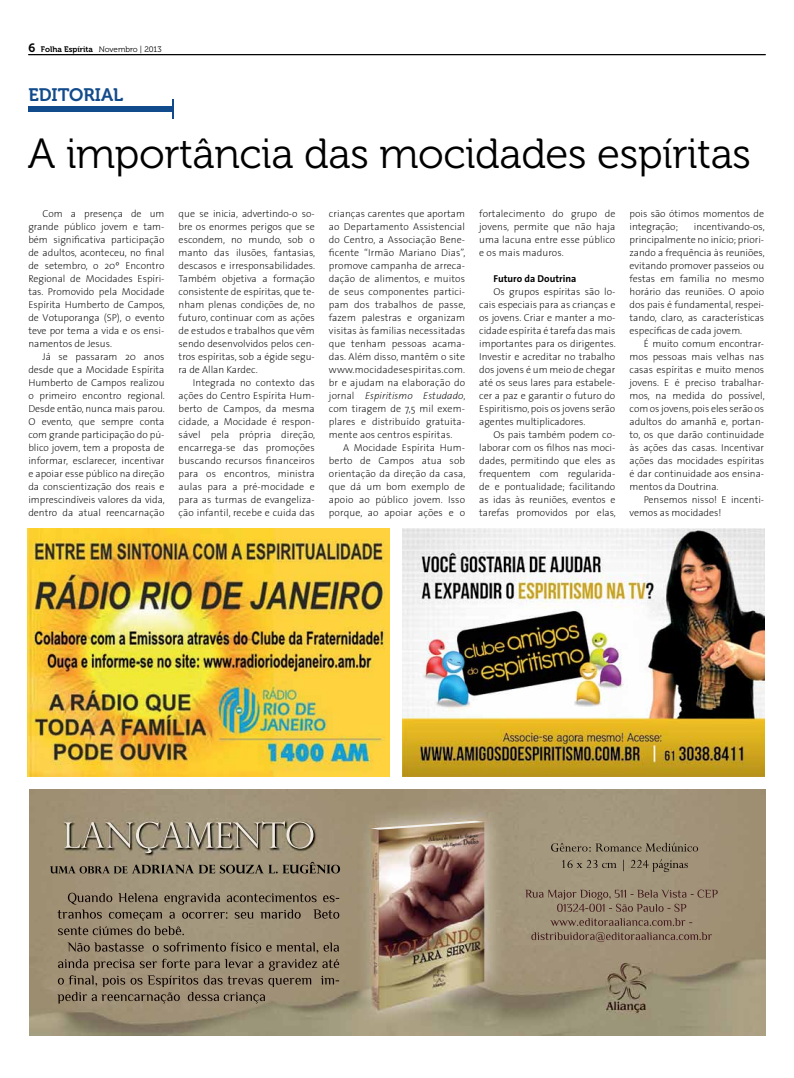
<style>
.page{position:relative;width:794px;height:1078px;background:#fff}
.page>*{position:absolute;margin:0;border:0;box-sizing:border-box;transform-origin:0 0}
.t1{font:42px "Museo 300";letter-spacing:-.01em;color:#000}
.t2{font:18px "Museo 700";color:#124b8b}
.t3{font:200 10px/13px "The Sans 2";color:#000;text-align:justify}
.t4{font:10px "The Sans 7 Bold Plain";color:#000}
.t5{font:8px "Museo 700";color:#000}
.s1{font-size:12px}
.s2{font-family:"Museo 300"}
.s3{font-style:italic}
</style>
<div class="page">
<hr style="left:28px;top:54px;width:737px;height:1px;background:#000">
<img style="left:29px;top:789px;width:736px;height:246px">
<img style="left:370px;top:820px;width:116px;height:9px">
<img style="left:402px;top:528px;width:362px;height:248px">
<img style="left:28px;top:528px;width:362px;height:248px">
<div style="left:28px;top:106px;width:145px;height:5px;background:#124b8b"></div>
<hr style="left:172px;top:99px;width:2px;height:20px;background:#124b8b">
<p class="t5" style="left:28px;top:44px;width:135px"><span class="s1">6</span> Folha Espírita <span class="s2">Novembro | 2013</span></p>
<h2 class="t2" style="left:28px;top:85px;width:96px">EDITORIAL</h2>
<h1 class="t1" style="left:28px;top:131px;width:724px">A importância das mocidades espíritas</h1>
<p class="t3" style="left:28px;top:207px;width:138px;text-indent:14px">Com a presença de um grande público jovem e tam&shy;bém significativa participação de adultos, aconteceu, no final de setembro, o 20º Encontro Regional de Mocidades Espíri&shy;tas. Promovido pela Mocidade Espírita Humberto de Campos, de Votuporanga (SP), o evento teve por tema a vida e os ensi&shy;namentos de Jesus.</p>
<p class="t3" style="left:28px;top:350px;width:138px;text-indent:14px">Já se passaram 20 anos desde que a Mocidade Espírita Humberto de Campos realizou o primeiro encontro regional.<br>Desde então, nunca mais parou.<br>O evento, que sempre conta com grande participação do pú&shy;blico jovem, tem a proposta de informar, esclarecer, incentivar e apoiar esse público na direção da conscientização dos reais e imprescindíveis valores da vida, dentro da atual reencarnação</p>
<p class="t3" style="left:179px;top:207px;width:138px">que se inicia, advertindo-o so&shy;bre os enormes perigos que se escondem, no mundo, sob o manto das ilusões, fantasias, descasos e irresponsabilidades.<br>Também objetiva a formação consistente de espíritas, que te&shy;nham plenas condições de, no futuro, continuar com as ações de estudos e trabalhos que vêm sendo desenvolvidos pelos cen&shy;tros espíritas, sob a égide segu&shy;ra de Allan Kardec.</p>
<p class="t3" style="left:179px;top:376px;width:138px;text-indent:14px">I ntegrada no contexto das ações do Centro Espírita Hum&shy;berto de Campos, da mesma cidade, a Mocidade é respon&shy;sável pela própria direção, encarrega-se das promoções buscando recursos financeiros para os encontros, ministra aulas para a pré-mocidade e para as turmas de evangeliza&shy;ção infantil, recebe e cuida das</p>
<p class="t3" style="left:329px;top:207px;width:138px">crianças carentes que aportam ao Departamento Assistencial do Centro, a Associação Bene&shy;ficente “I rmão Mariano Dias”, promove campanha de arreca&shy;dação de alimentos, e muitos de seus componentes partici&shy;pam dos trabalhos de passe, fazem palestras e organizam visitas às famílias necessitadas que tenham pessoas acama&shy;das. Além disso, mantêm o site www.mocidadesespiritas.com. br e ajudam na elaboração do jornal <span class="s3">Espiritismo Estudado</span>, com tiragem de 7,5 mil exem&shy;plares e distribuído gratuita&shy;mente aos centros espíritas.</p>
<p class="t3" style="left:329px;top:441px;width:138px;text-indent:14px">A Mocidade Espírita Hum&shy;berto de Campos atua sob orientação da direção da casa, que dá um bom exemplo de apoio ao público jovem. Isso porque, ao apoiar ações e o</p>
<p class="t3" style="left:479px;top:207px;width:138px">fortalecimento do grupo de jovens, permite que não haja uma lacuna entre esse público e os mais maduros.</p>
<p class="t4" style="left:493px;top:270px;width:84px">Futuro da Doutrina</p>
<p class="t3" style="left:479px;top:285px;width:138px;text-indent:14px">Os grupos espíritas são lo&shy;cais especiais para as crianças e os jovens. Criar e manter a mo&shy;cidade espírita é tarefa das mais importantes para os dirigentes.<br>I nvestir e acreditar no trabalho dos jovens é um meio de chegar até os seus lares para estabele&shy;cer a paz e garantir o futuro do Espiritismo, pois os jovens serão agentes multiplicadores.</p>
<p class="t3" style="left:479px;top:428px;width:138px;text-indent:14px">Os pais também podem co&shy;laborar com os filhos nas moci&shy;dades, permitindo que eles as frequentem com regularida&shy;de e pontualidade; facilitando as idas às reuniões, eventos e tarefas promovidos por elas,</p>
<p class="t3" style="left:629px;top:207px;width:136px">pois são ótimos momentos de integração;</p>
<p class="t3" style="left:629px;top:220px;width:137px;text-indent:64px">incentivando-os, principalmente no início; priori&shy;zando a frequência às reuniões, evitando promover passeios ou festas em família no mesmo horário das reuniões. O apoio dos pais é fundamental, respei&shy;tando, claro, as características específicas de cada jovem.</p>
<p class="t3" style="left:629px;top:337px;width:137px;text-indent:14px">É muito comum encontrar&shy;mos pessoas mais velhas nas casas espíritas e muito menos jovens. E é preciso trabalhar&shy;mos, na medida do possível, com os jovens, pois eles serão os adultos do amanhã e, portan&shy;to, os que darão continuidade às ações das casas. I ncentivar ações das mocidades espíritas é dar continuidade aos ensina&shy;mentos da Doutrina.</p>
<p class="t3" style="left:629px;top:493px;width:136px;text-indent:14px">Pensemos nisso! E incenti&shy;vemos as mocidades!</p>
</div>
